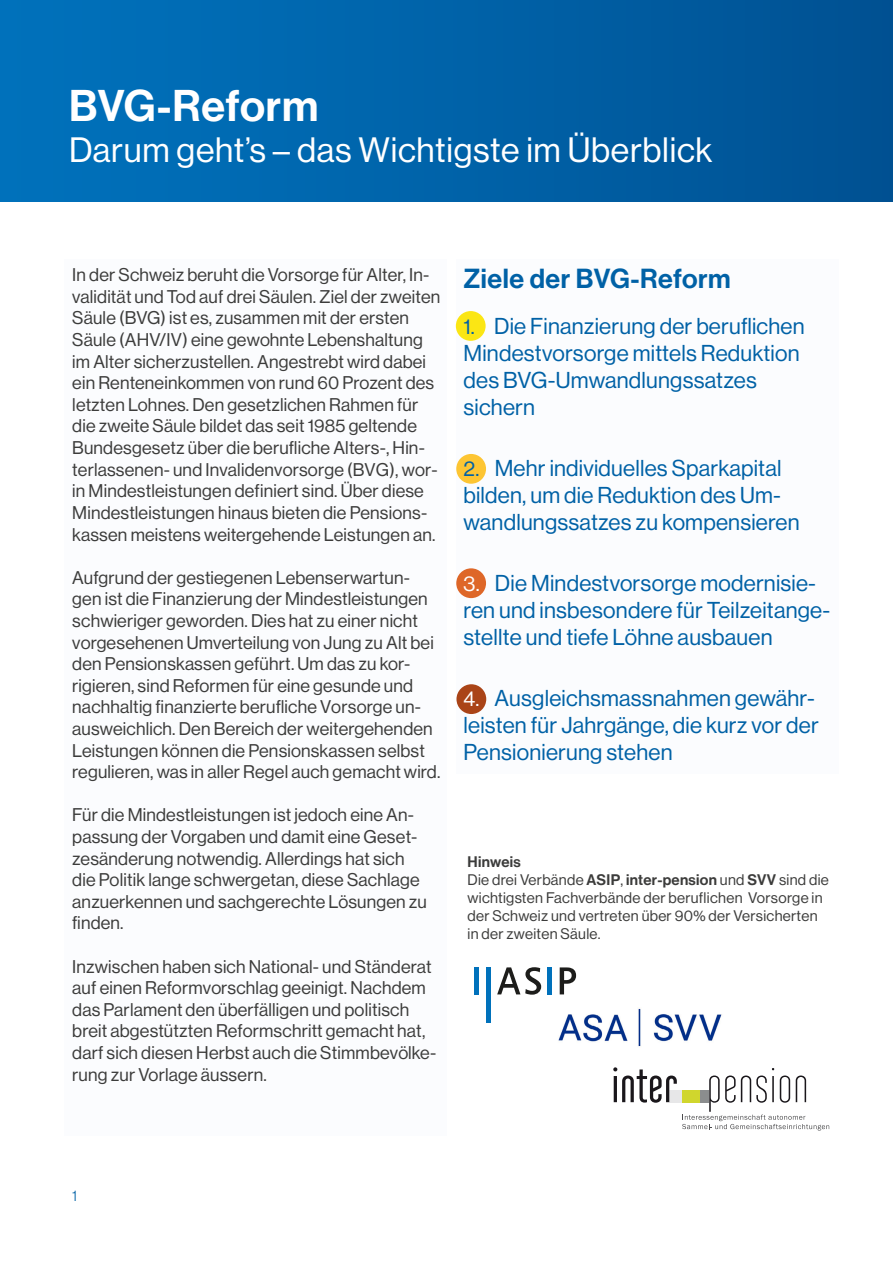
<style>
.page{position:relative;width:893px;height:1263px;background:#fff}
.page>*{position:absolute;margin:0;border:0;box-sizing:border-box;transform-origin:0 0}
.t1{font:43.5px "N Haas Grotesk DS Pro 65 Md";letter-spacing:.01em;color:#fff}
.t2{font:34.5px "N Haas Grotesk DS Pro 55 Rg";letter-spacing:.02em;color:#fff}
.t3{font:27px "N Haas Grotesk DS Pro 65 Md";letter-spacing:.02em;color:#0061a6}
.t4{font:22.5px/27px "N Haas Grotesk DS Pro 55 Rg";letter-spacing:.01em;color:#0061a6}
.t5{font:18px/21.6px "N Haas Grotesk DS Pro 55 Rg";letter-spacing:.01em;color:#3c3c3b}
.t6{font:15px/18px "N Haas Grotesk DS Pro 55 Rg";letter-spacing:.02em;color:#3c3c3b}
.t7{font:15px "N Haas Grotesk DS Pro 65 Md";letter-spacing:.02em;color:#3c3c3b}
.t8{font:15px "N Haas Grotesk DS Pro 45 Lt";color:#0061a6}
.s1{font-size:21px}
.s2{font-size:21px;color:#fff}
.s3{font-family:"N Haas Grotesk DS Pro 65 Md"}
</style>
<div class="page">
<div style="left:0;top:0;width:893px;height:202px;background:linear-gradient(to right,#0073bd,#005193)"></div>
<div style="left:64px;top:260px;width:382px;height:876px;background:#fbfcfe"></div>
<div style="left:456px;top:260px;width:383px;height:514px;background:#fbfcfe"></div>
<svg style="left:613px;top:1067px;width:216px;height:63px"></svg>
<img style="left:558px;top:1008px;width:164px;height:39px">
<div style="left:456px;top:311px;width:30px;height:30px;background:#fbe614;border-radius:50%"></div>
<div style="left:456px;top:454px;width:30px;height:30px;background:#fdc533;border-radius:50%"></div>
<div style="left:456px;top:568px;width:30px;height:30px;background:#de6728;border-radius:50%"></div>
<div style="left:456px;top:684px;width:30px;height:30px;background:#aa4417;border-radius:50%"></div>
<svg style="left:560px;top:967px;width:16px;height:27px"></svg>
<svg style="left:497px;top:967px;width:44px;height:28px"></svg>
<hr style="left:474px;top:967px;width:4px;height:28px;background:#0071bb">
<hr style="left:548px;top:967px;width:4px;height:28px;background:#0071bb">
<hr style="left:486px;top:967px;width:4px;height:56px;background:#0071bb">
<h1 class="t1" style="left:69px;top:80px;width:251px">BVG-Reform</h1>
<h2 class="t2" style="left:69px;top:130px;width:645px">Darum geht’s – das Wichtigste im Überblick</h2>
<p class="t5" style="left:72px;top:264px;width:370px">In der Schweiz beruht die Vorsorge für Alter, In&shy;validität und Tod auf drei Säulen. Ziel der zweiten Säule (BVG) ist es, zusammen mit der ersten Säule (AHV/IV) eine gewohnte Lebenshaltung im Alter sicherzustellen. Angestrebt wird dabei ein Renteneinkommen von rund 60 Prozent des letzten Lohnes. Den gesetzlichen Rahmen für die zweite Säule bildet das seit 1985 geltende Bundesgesetz über die berufliche Alters-, Hin&shy;terlassenen- und Invalidenvorsorge (BVG), wor&shy;in Mindestleistungen definiert sind. Über diese Mindestleistungen hinaus bieten die Pensions&shy;kassen meistens weitergehende Leistungen an.</p>
<p class="t5" style="left:72px;top:567px;width:370px">Aufgrund der gestiegenen Lebenserwartun&shy;gen ist die Finanzierung der Mindestleistungen schwieriger geworden. Dies hat zu einer nicht vorgesehenen Umverteilung von Jung zu Alt bei den Pensionskassen geführt. Um das zu kor&shy;rigieren, sind Reformen für eine gesunde und nachhaltig finanzierte berufliche Vorsorge un&shy;ausweichlich. Den Bereich der weitergehenden Leistungen können die Pensionskassen selbst regulieren, was in aller Regel auch gemacht wird.</p>
<p class="t5" style="left:72px;top:804px;width:356px">Für die Mindestleistungen ist jedoch eine An&shy;passung der Vorgaben und damit eine Geset&shy;zesänderung notwendig. Allerdings hat sich die Politik lange schwergetan, diese Sachlage anzuerkennen und sachgerechte Lösungen zu finden.</p>
<p class="t5" style="left:72px;top:955px;width:365px">Inzwischen haben sich National- und Ständerat auf einen Reformvorschlag geeinigt. Nachdem das Parlament den überfälligen und politisch breit abgestützten Reformschritt gemacht hat, darf sich diesen Herbst auch die Stimmbevölke&shy;rung zur Vorlage äussern.</p>
<h3 class="t3" style="left:463px;top:263px;width:269px">Ziele der BVG-Reform</h3>
<p class="t4" style="left:463px;top:312px;width:343px"><span class="s1">1.</span> Die Finanzierung der beruflichen<br>Mindestvorsorge mittels Reduktion des BVG-Umwandlungssatzes sichern</p>
<p class="t4" style="left:463px;top:454px;width:338px"><span class="s1">2.</span> Mehr individuelles Sparkapital bilden, um die Reduktion des Um&shy;wandlungssatzes zu kompensieren</p>
<p class="t4" style="left:463px;top:569px;width:368px"><span class="s2">3.</span> Die Mindestvorsorge modernisie&shy;ren und insbesondere für Teilzeitange&shy;stellte und tiefe Löhne ausbauen</p>
<p class="t4" style="left:463px;top:684px;width:357px"><span class="s2">4.</span> Ausgleichsmassnahmen gewähr&shy;leisten für Jahrgänge, die kurz vor der<br>Pensionierung stehen</p>
<p class="t7" style="left:467px;top:853px;width:55px">Hinweis</p>
<p class="t6" style="left:467px;top:871px;width:363px">Die drei Verbände <span class="s3">ASIP</span>, <span class="s3">inter-pension</span> und <span class="s3">SVV</span> sind die wichtigsten Fachverbände der beruflichen Vorsorge in der Schweiz und vertreten über 90% der Versicherten in der zweiten Säule.</p>
<p class="t8" style="left:72px;top:1187px;width:6px">1</p>
</div>
